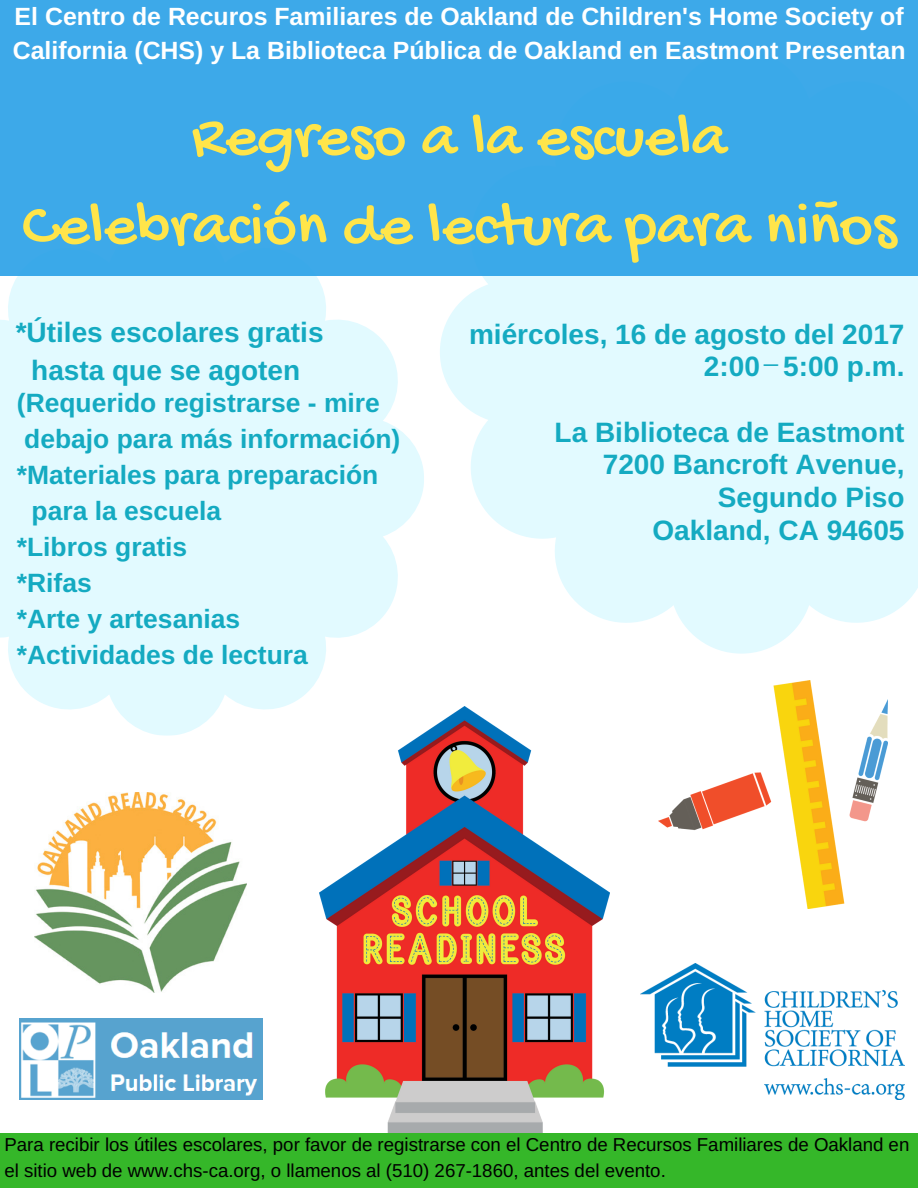
<style>
.page{position:relative;width:918px;height:1188px;background:#fff}
.page>*{position:absolute;margin:0;border:0;box-sizing:border-box;transform-origin:0 0}
.t1{font:63.75px/88.8px "Gochi Hand";color:#ffe54a;text-align:center}
.t2{font:700 28.05px/32.7px "Arimo";color:#14aac1;text-align:right}
.t3{font:700 26.4px "Arimo";color:#14aac1}
.t4{font:700 24.9px/33.8px "Arimo";color:#fff}
.t5{font:24.9px "Arimo";color:#14aac1}
.t6{font:18.75px/25.8px "Arimo";color:#000}
</style>
<div class="page">
<img style="left:640px;top:963px;width:264px;height:136px">
<svg style="left:0;top:276px;width:424px;height:460px;fill:#e2faff"></svg>
<svg style="left:440px;top:276px;width:478px;height:378px;fill:#e2faff"></svg>
<div style="left:0;top:0;width:918px;height:276px;background:#3da9e9"></div>
<div style="left:0;top:1133px;width:918px;height:55px;background:#35b729"></div>
<img style="left:19px;top:1018px;width:243px;height:81px">
<img style="left:35px;top:792px;width:211px;height:200px">
<img style="left:319px;top:706px;width:291px;height:427px">
<img style="left:658px;top:681px;width:230px;height:228px">
<h3 class="t4" style="left:13px;top:-1px;width:894px">El Centro de Recuros Familiares de Oakland de Children's Home Society of<br>California (CHS) y La Biblioteca Pública de Oakland en Eastmont Presentan</h3>
<h1 class="t1" style="left:22px;top:97px;width:876px">Regreso a la escuela<br>Celebración de lectura para niños</h1>
<h2 class="t2" style="left:16px;top:313px;width:309px;line-height:38.2px;text-align:center">*Útiles escolares gratis hasta que se agoten</h2>
<h3 class="t3" style="left:17px;top:388px;width:365px">(Requerido registrarse - mire</h3>
<h3 class="t3" style="left:24px;top:424px;width:378px">debajo para más información)</h3>
<h3 class="t3" style="left:17px;top:460px;width:363px">*Materiales para preparación</h3>
<h3 class="t3" style="left:32px;top:496px;width:191px">para la escuela</h3>
<h3 class="t3" style="left:17px;top:532px;width:172px">*Libros gratis</h3>
<h3 class="t3" style="left:17px;top:568px;width:76px">*Rifas</h3>
<h3 class="t3" style="left:17px;top:604px;width:225px">*Arte y artesanias</h3>
<h3 class="t3" style="left:17px;top:640px;width:293px">*Actividades de lectura</h3>
<h2 class="t2" style="left:469px;top:318px;width:437px">miércoles, 16 de agosto del 2017<br>2:00 5:00 p.m.</h2>
<h2 class="t2" style="left:555px;top:416px;width:351px">La Biblioteca de Eastmont<br>7200 Bancroft Avenue,<br>Segundo Piso<br>Oakland, CA 94605</h2>
<h3 class="t5" style="left:764px;top:339px;width:15px">_</h3>
<p class="t6" style="left:4px;top:1131px;width:906px">Para recibir los útiles escolares, por favor de registrarse con el Centro de Recursos Familiares de Oakland en el sitio web de www.chs-ca.org, o llamenos al (510) 267-1860, antes del evento.</p>
</div>
